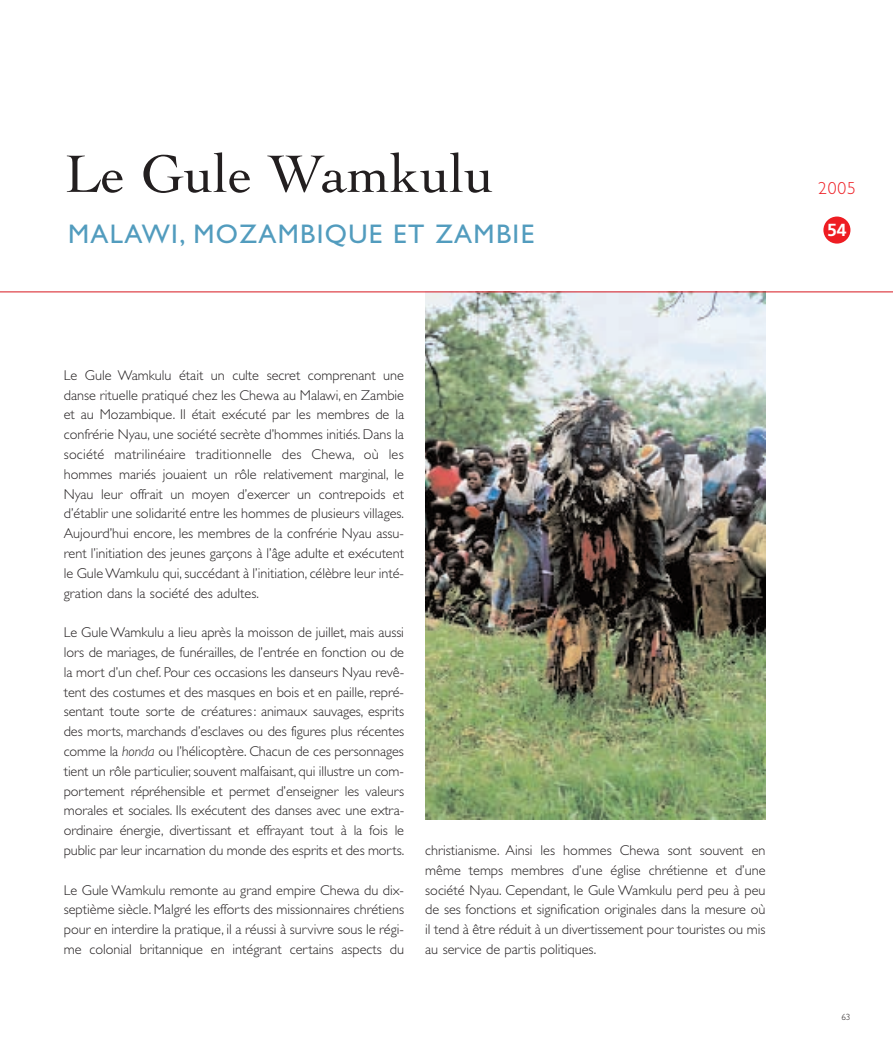
<style>
.page{position:relative;width:893px;height:1063px;background:#fff}
.page>*{position:absolute;margin:0;border:0;box-sizing:border-box;transform-origin:0 0}
.t1{font:55.5px "Cochin";color:#231f20}
.t2{font:27px "Gill Sans";letter-spacing:.05em;color:#529cbe}
.t3{font:300 17.55px "Gill Sans";color:#ee1d23}
.t4{font:700 17.55px "Frutiger";color:#fff}
.t5{font:300 14.25px/19.8px "Gill Sans";color:#231f20;text-align:justify}
.t6{font:300 9px "Gill Sans";color:#231f20}
.s1{font-style:italic}
</style>
<div class="page">
<img style="left:425px;top:293px;width:340px;height:527px">
<div style="left:823px;top:217px;width:27px;height:27px;background:#ee1d23;border-radius:50%"></div>
<hr style="left:0;top:292px;width:893px;height:1px;background:#d7171f">
<h1 class="t1" style="left:65px;top:152px;width:431px">Le Gule Wamkulu</h1>
<h2 class="t2" style="left:68px;top:224px;width:467px">MALAWI, MOZAMBIQUE ET ZAMBIE</h2>
<p class="t5" style="left:64px;top:366px;width:342px">Le Gule Wamkulu était un culte secret comprenant une danse rituelle pratiqué chez les Chewa au Malawi, en Zambie et au Mozambique. Il était exécuté par les membres de la confrérie Nyau, une société secrète d’hommes initiés. Dans la société matrilinéaire traditionnelle des Chewa, où les hommes mariés jouaient un rôle relativement marginal, le Nyau leur offrait un moyen d’exercer un contrepoids et d’établir une solidarité entre les hommes de plusieurs villages.<br>Aujourd’hui encore, les membres de la confrérie Nyau assu&shy;rent l’initiation des jeunes garçons à l’âge adulte et exécutent le Gule Wamkulu qui, succédant à l’initiation, célèbre leur inté&shy;gration dans la société des adultes.</p>
<p class="t5" style="left:64px;top:624px;width:342px">Le Gule Wamkulu a lieu après la moisson de juillet, mais aussi lors de mariages, de funérailles, de l’entrée en fonction ou de la mort d’un chef. Pour ces occasions les danseurs Nyau revê&shy;tent des costumes et des masques en bois et en paille, repré&shy;sentant toute sorte de créatures: animaux sauvages, esprits des morts, marchands d’esclaves ou des figures plus récentes comme la <span class="s1">honda</span> ou l’hélicoptère. Chacun de ces personnages tient un rôle particulier, souvent malfaisant, qui illustre un com&shy;portement répréhensible et permet d’enseigner les valeurs morales et sociales. Ils exécutent des danses avec une extra&shy;ordinaire énergie, divertissant et effrayant tout à la fois le public par leur incarnation du monde des esprits et des morts.</p>
<p class="t5" style="left:64px;top:881px;width:342px">Le Gule Wamkulu remonte au grand empire Chewa du dix&shy;septième siècle. Malgré les efforts des missionnaires chrétiens pour en interdire la pratique, il a réussi à survivre sous le régi&shy;me colonial britannique en intégrant certains aspects du</p>
<p class="t5" style="left:425px;top:842px;width:342px">christianisme. Ainsi les hommes Chewa sont souvent en même temps membres d’une église chrétienne et d’une société Nyau. Cependant, le Gule Wamkulu perd peu à peu de ses fonctions et signification originales dans la mesure où il tend à être réduit à un divertissement pour touristes ou mis au service de partis politiques.</p>
<p class="t3" style="left:818px;top:181px;width:39px">2005</p>
<p class="t4" style="left:827px;top:223px;width:21px">54</p>
<p class="t6" style="left:841px;top:1014px;width:10px">63</p>
</div>
